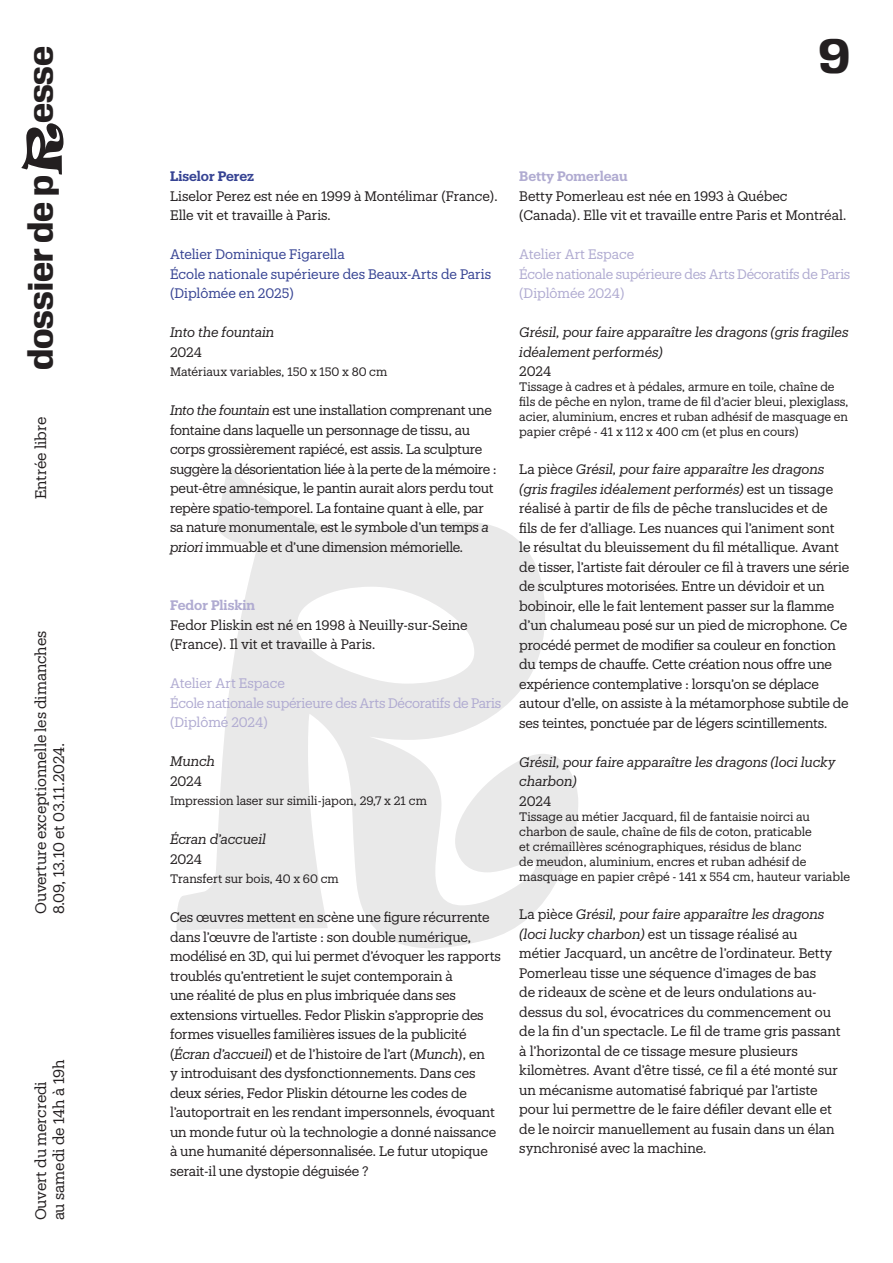
<style>
.page{position:relative;width:893px;height:1263px;background:#fff}
.page>*{position:absolute;margin:0;border:0;box-sizing:border-box;transform-origin:0 0}
.RESERVES_texte_CP{font:700 45px "Review";color:#231f20}
.t1{font:700 33px "Review";color:#231f20}
.PLATEAU_texte_biographie{font:15px/18px "Produkt";letter-spacing:-.01em;color:#231f20}
.RESERVES_texte_biographie{font:15px/18px "Produkt";color:#231f20}
.t2{font:13.5px/19.5px "Produkt";letter-spacing:-.01em;color:#231f20}
.t3{font:italic 13.5px/19.5px "Produkt";color:#231f20}
.t4{font:13.5px "Produkt";letter-spacing:-.02em;color:#b0abd1}
.t5{font:13.5px "Produkt";color:#364393}
.t6{font:600 13.5px "Produkt";letter-spacing:-.005em;color:#b0abd1}
.t7{font:600 13.5px "Produkt";letter-spacing:-.005em;color:#364393}
.t8{font:12px/15px "Produkt";color:#231f20}
.s1{font-style:italic}
</style>
<div class="page">
<svg style="left:176px;top:465px;width:402px;height:483px;fill:#e9e9e9"></svg>
<svg style="left:21px;top:123px;width:43px;height:52px"></svg>
<p class="t1" style="left:17px;top:123px;width:79px;rotate:-90deg">esse</p>
<p class="t1" style="left:17px;top:370px;width:197px;rotate:-90deg">dossier de p</p>
<p class="RESERVES_texte_biographie" style="left:31px;top:499px;width:84px;rotate:-90deg">Entrée libre</p>
<p class="PLATEAU_texte_biographie" style="left:31px;top:914px;width:284px;rotate:-90deg">Ouverture exceptionnelle les dimanches<br>8.09, 13.10 et 03.11.2024.</p>
<p class="RESERVES_texte_biographie" style="left:31px;top:1220px;width:162px;rotate:-90deg">Ouvert du mercredi<br>au samedi de 14h à 19h</p>
<p class="RESERVES_texte_CP" style="left:818px;top:25px;width:33px">9</p>
<p class="t7" style="left:170px;top:167px;width:86px">Liselor Perez</p>
<p class="t2" style="left:170px;top:185px;width:329px">Liselor Perez est née en 1999 à Montélimar (France).<br>Elle vit et travaille à Paris.</p>
<p class="t5" style="left:170px;top:245px;width:176px">Atelier Dominique Figarella</p>
<p class="t5" style="left:170px;top:264px;width:323px">École nationale supérieure des Beaux-Arts de Paris</p>
<p class="t5" style="left:170px;top:284px;width:125px">(Diplômée en 2025)</p>
<p class="t3" style="left:170px;top:322px;width:106px">Into the fountain</p>
<p class="t2" style="left:170px;top:341px;width:33px">2024</p>
<p class="t8" style="left:170px;top:364px;width:219px">Matériaux variables, 150 x 150 x 80 cm</p>
<p class="t2" style="left:170px;top:400px;width:328px"><span class="s1">Into the fountain</span> est une installation comprenant une fontaine dans laquelle un personnage de tissu, au corps grossièrement rapiécé, est assis. La sculpture suggère la désorientation liée à la perte de la mémoire : peut-être amnésique, le pantin aurait alors perdu tout repère spatio-temporel. La fontaine quant à elle, par sa nature monumentale, est le symbole d’un temps <span class="s1">a priori</span> immuable et d’une dimension mémorielle.</p>
<p class="t6" style="left:170px;top:596px;width:86px">Fedor Pliskin</p>
<p class="t2" style="left:170px;top:614px;width:299px">Fedor Pliskin est né en 1998 à Neuilly-sur-Seine (France). Il vit et travaille à Paris.</p>
<p class="t4" style="left:170px;top:674px;width:116px">Atelier Art Espace</p>
<p class="t4" style="left:170px;top:693px;width:333px">École nationale supérieure des Arts Décoratifs de Paris</p>
<p class="t4" style="left:170px;top:713px;width:99px">(Diplômé 2024)</p>
<p class="t3" style="left:170px;top:751px;width:46px">Munch</p>
<p class="t2" style="left:170px;top:770px;width:33px">2024</p>
<p class="t8" style="left:170px;top:793px;width:258px">Impression laser sur simili-japon, 29,7 x 21 cm</p>
<p class="t3" style="left:170px;top:829px;width:97px">Écran d’accueil</p>
<p class="t2" style="left:170px;top:848px;width:33px">2024</p>
<p class="t8" style="left:170px;top:871px;width:170px">Transfert sur bois, 40 x 60 cm</p>
<p class="t2" style="left:170px;top:907px;width:332px">Ces œuvres mettent en scène une figure récurrente dans l’œuvre de l’artiste : son double numérique, modélisé en 3D, qui lui permet d’évoquer les rapports troublés qu’entretient le sujet contemporain à<br>une réalité de plus en plus imbriquée dans ses extensions virtuelles. Fedor Pliskin s’approprie des formes visuelles familières issues de la publicité (<span class="s1">Écran d’accueil</span>) et de l’histoire de l’art (<span class="s1">Munch</span>), en<br>y introduisant des dysfonctionnements. Dans ces deux séries, Fedor Pliskin détourne les codes de l’autoportrait en les rendant impersonnels, évoquant un monde futur où la technologie a donné naissance à une humanité dépersonnalisée. Le futur utopique serait-il une dystopie déguisée ?</p>
<p class="t6" style="left:519px;top:167px;width:110px">Betty Pomerleau</p>
<p class="t2" style="left:519px;top:185px;width:329px">Betty Pomerleau est née en 1993 à Québec (Canada). Elle vit et travaille entre Paris et Montréal.</p>
<p class="t4" style="left:519px;top:245px;width:116px">Atelier Art Espace</p>
<p class="t4" style="left:519px;top:264px;width:333px">École nationale supérieure des Arts Décoratifs de Paris</p>
<p class="t4" style="left:519px;top:284px;width:107px">(Diplômée 2024)</p>
<p class="t3" style="left:519px;top:322px;width:331px">Grésil, pour faire apparaître les dragons (gris fragiles idéalement performés)</p>
<p class="t2" style="left:519px;top:361px;width:33px">2024</p>
<p class="t8" style="left:519px;top:379px;width:331px">Tissage à cadres et à pédales, armure en toile, chaîne de fils de pêche en nylon, trame de fil d’acier bleui, plexiglass, acier, aluminium, encres et ruban adhésif de masquage en papier crêpé - 41 x 112 x 400 cm (et plus en cours)</p>
<p class="t2" style="left:519px;top:459px;width:332px">La pièce <span class="s1">Grésil, pour faire apparaître les dragons (gris fragiles idéalement performés)</span> est un tissage réalisé à partir de fils de pêche translucides et de<br>fils de fer d’alliage. Les nuances qui l’animent sont<br>le résultat du bleuissement du fil métallique. Avant de tisser, l’artiste fait dérouler ce fil à travers une série de sculptures motorisées. Entre un dévidoir et un bobinoir, elle le fait lentement passer sur la flamme d’un chalumeau posé sur un pied de microphone. Ce procédé permet de modifier sa couleur en fonction du temps de chauffe. Cette création nous offre une expérience contemplative : lorsqu’on se déplace autour d’elle, on assiste à la métamorphose subtile de ses teintes, ponctuée par de légers scintillements.</p>
<p class="t3" style="left:519px;top:751px;width:318px">Grésil, pour faire apparaître les dragons (loci lucky charbon)</p>
<p class="t2" style="left:519px;top:791px;width:33px">2024</p>
<p class="t8" style="left:519px;top:808px;width:332px">Tissage au métier Jacquard, fil de fantaisie noirci au charbon de saule, chaîne de fils de coton, praticable<br>et crémaillères scénographiques, résidus de blanc<br>de meudon, aluminium, encres et ruban adhésif de masquage en papier crêpé - 141 x 554 cm, hauteur variable</p>
<p class="t2" style="left:519px;top:904px;width:323px">La pièce <span class="s1">Grésil, pour faire apparaître les dragons (loci lucky charbon)</span> est un tissage réalisé au métier Jacquard, un ancêtre de l’ordinateur. Betty Pomerleau tisse une séquence d’images de bas<br>de rideaux de scène et de leurs ondulations au&shy;dessus du sol, évocatrices du commencement ou de la fin d’un spectacle. Le fil de trame gris passant à l’horizontal de ce tissage mesure plusieurs kilomètres. Avant d’être tissé, ce fil a été monté sur un mécanisme automatisé fabriqué par l’artiste pour lui permettre de le faire défiler devant elle et de le noircir manuellement au fusain dans un élan synchronisé avec la machine.</p>
</div>
